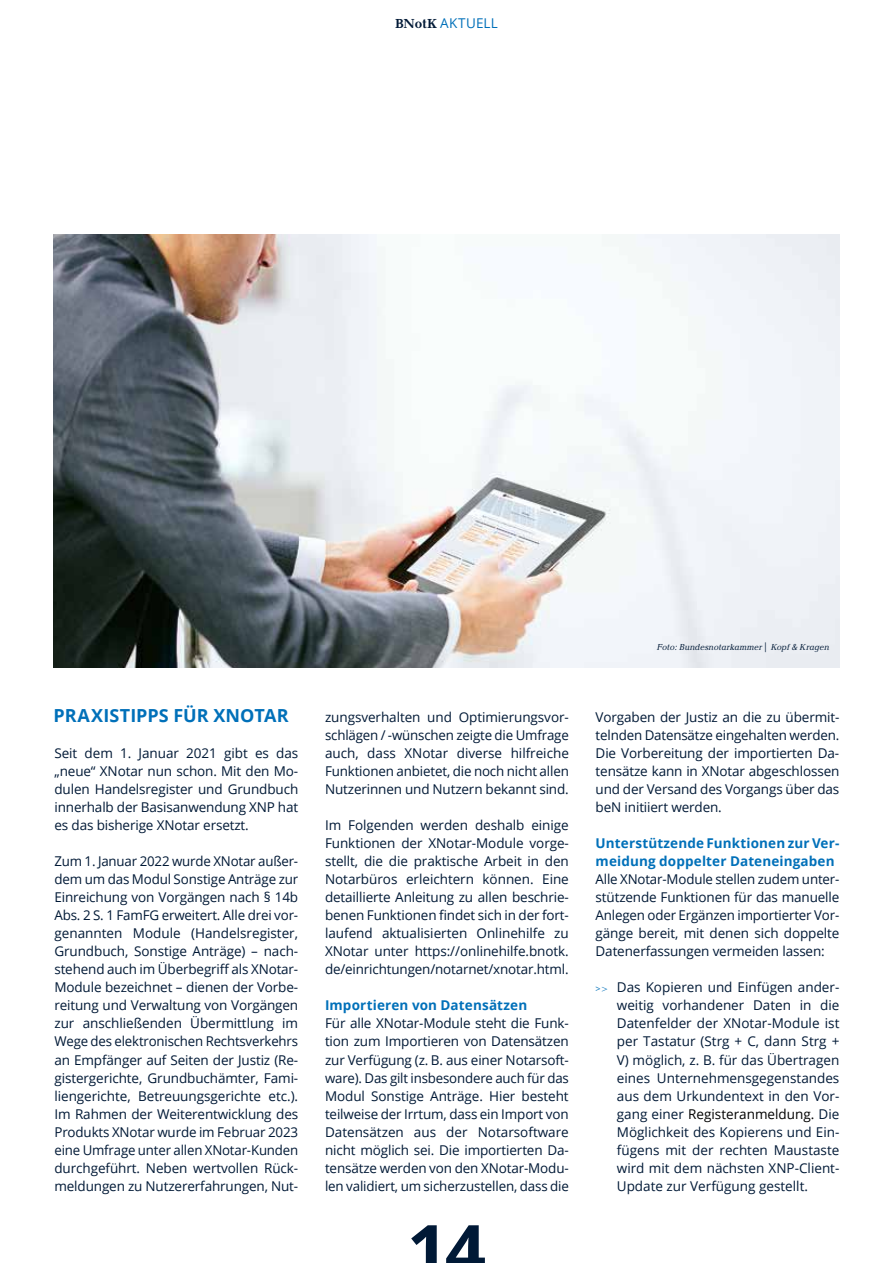
<style>
.page{position:relative;width:893px;height:1263px;background:#fff}
.page>*{position:absolute;margin:0;border:0;box-sizing:border-box;transform-origin:0 0}
.t1{font:700 72px "Open Sans";color:#001936}
.t2{font:700 18px "Open Sans";letter-spacing:.005em;color:#0070b9}
.t3{font:13.5px/18px "Open Sans";letter-spacing:-.01em;color:#001936;text-align:justify}
.t4{font:700 13.5px/18px "Open Sans";letter-spacing:.01em;color:#0070b9}
.t5{font:13.5px "Open Sans";letter-spacing:.02em;color:#0070b9}
.t6{font:italic 9px "Baltica";color:#001936}
.s1{font-family:"Baltica";font-weight:700;color:#001936}
.s2{font-size:9px;color:#0070b9}
.s3{font-family:"Baltica";font-style:italic;font-size:9px;color:#0070b9}
.s4{color:#000}
</style>
<div class="page">
<img style="left:54px;top:235px;width:785px;height:432px">
<p class="t5" style="left:395px;top:14px;width:104px"><span class="s1">BNotK</span> AKTUELL</p>
<h2 class="t2" style="left:54px;top:702px;width:237px">PRAXISTIPPS FÜR XNOTAR</h2>
<p class="t3" style="left:54px;top:743px;width:245px">Seit dem 1. Januar 2021 gibt es das „neue“ XNotar nun schon. Mit den Mo&shy;dulen Handelsregister und Grundbuch innerhalb der Basisanwendung XNP hat es das bisherige XNotar ersetzt.</p>
<p class="t3" style="left:54px;top:852px;width:245px">Zum 1. Januar 2022 wurde XNotar außer&shy;dem um das Modul Sonstige Anträge zur Einreichung von Vorgängen nach § 14b Abs. 2 S. 1 FamFG erweitert. Alle drei vor&shy;genannten Module (Handelsregister, Grundbuch, Sonstige Anträge) – nach&shy;stehend auch im Überbegriff als XNotar-Module bezeichnet – dienen der Vorbe&shy;reitung und Verwaltung von Vorgängen zur anschließenden Übermittlung im Wege des elektronischen Rechtsverkehrs an Empfänger auf Seiten der Justiz (Re&shy;gistergerichte, Grundbuchämter, Fami&shy;liengerichte, Betreuungsgerichte etc.).<br>Im Rahmen der Weiterentwicklung des Produkts XNotar wurde im Februar 2023 eine Umfrage unter allen XNotar-Kunden durchgeführt. Neben wertvollen Rück&shy;meldungen zu Nutzererfahrungen, Nut-</p>
<p class="t3" style="left:325px;top:707px;width:245px">zungsverhalten und Optimierungsvor&shy;schlägen / -wünschen zeigte die Umfrage auch, dass XNotar diverse hilfreiche Funktionen anbietet, die noch nicht allen Nutzerinnen und Nutzern bekannt sind.</p>
<p class="t3" style="left:325px;top:816px;width:245px">Im Folgenden werden deshalb einige Funktionen der XNotar-Module vorge&shy;stellt, die die praktische Arbeit in den Notarbüros erleichtern können. Eine detaillierte Anleitung zu allen beschrie&shy;benen Funktionen findet sich in der fort&shy;laufend aktualisierten Onlinehilfe zu XNotar unter https://onlinehilfe.bnotk. de/einrichtungen/notarnet/xnotar.html.</p>
<p class="t4" style="left:325px;top:996px;width:204px">Importieren von Datensätzen</p>
<p class="t3" style="left:325px;top:1014px;width:245px">Für alle XNotar-Module steht die Funk&shy;tion zum Importieren von Datensätzen zur Verfügung (z. B. aus einer Notarsoft&shy;ware). Das gilt insbesondere auch für das Modul Sonstige Anträge. Hier besteht teilweise der Irrtum, dass ein Import von Datensätzen aus der Notarsoftware nicht möglich sei. Die importierten Da&shy;tensätze werden von den XNotar-Modu&shy;len validiert, um sicherzustellen, dass die</p>
<h1 class="t1" style="left:407px;top:1200px;width:81px">14</h1>
<p class="t6" style="left:657px;top:641px;width:174px">Foto: Bundesnotarkammer | Kopf &amp; Kragen</p>
<p class="t3" style="left:596px;top:707px;width:245px">Vorgaben der Justiz an die zu übermit&shy;telnden Datensätze eingehalten werden.<br>Die Vorbereitung der importierten Da&shy;tensätze kann in XNotar abgeschlossen und der Versand des Vorgangs über das beN initiiert werden.</p>
<p class="t4" style="left:596px;top:834px;width:245px">Unterstützende Funktionen zur Ver&shy;meidung doppelter Dateneingaben</p>
<p class="t3" style="left:596px;top:870px;width:245px">Alle XNotar-Module stellen zudem unter&shy;stützende Funktionen für das manuelle Anlegen oder Ergänzen importierter Vor&shy;gänge bereit, mit denen sich doppelte Datenerfassungen vermeiden lassen:</p>
<p class="t3" style="left:617px;top:978px;width:224px;text-indent:-21px"><span class="s2">&gt;</span><span class="s3">&gt;</span> Das Kopieren und Einfügen ander&shy;weitig vorhandener Daten in die Datenfelder der XNotar-Module ist per Tastatur (Strg + C, dann Strg + V) möglich, z. B. für das Übertragen eines Unternehmensgegenstandes aus dem Urkundentext in den Vor&shy;gang einer <span class="s4">Registeranmeldung.</span> Die Möglichkeit des Kopierens und Ein&shy;fügens mit der rechten Maustaste wird mit dem nächsten XNP-Client-Update zur Verfügung gestellt.</p>
</div>
